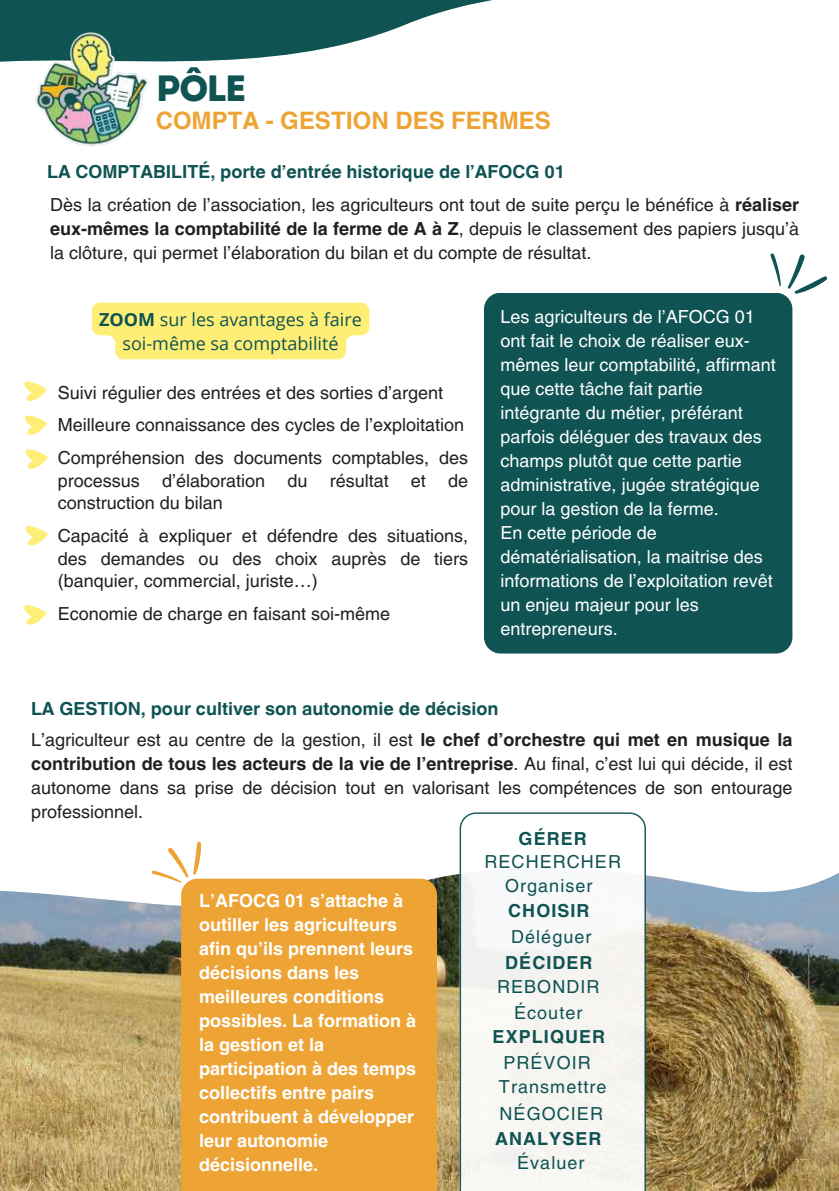
<style>
.page{position:relative;width:839px;height:1191px;background:#fff}
.page>*{position:absolute;margin:0;border:0;box-sizing:border-box;transform-origin:0 0}
.t1{font:36.6px "Intro";color:#0f5353}
.t2{font:700 24px "Helvetica Hebrew";color:#eda435}
.t3{font:18px/24px "Helvetica LT Pro";color:#231f20;text-align:justify}
.t4{font:18px/24px "Helvetica LT Pro";color:#fff}
.t5{font:700 18px/24px "Helvetica LT Pro";color:#fff}
.t6{font:700 18px "Helvetica Hebrew";color:#0f5353}
.t7{font:18px "Helvetica LT Pro";letter-spacing:.06em;color:#0f5353}
.t8{font:18px/24px "Open Sans";color:#0f5353;text-align:center}
.t9{font:700 18px "Helvetica LT Pro";letter-spacing:.06em;color:#0f5353}
.s1{font-weight:700}
</style>
<div class="page">
<img style="left:0;top:932px;width:838px;height:259px">
<svg style="left:0;top:873px;width:838px;height:59px"></svg>
<div style="left:484px;top:293px;width:308px;height:361px;background:#0f5353;border-radius:16px"></div>
<svg style="left:770px;top:253px;width:58px;height:45px"></svg>
<svg style="left:459px;top:812px;width:186px;height:379px"></svg>
<div style="left:181px;top:879px;width:256px;height:312px;background:#eda435"></div>
<svg style="left:151px;top:841px;width:50px;height:42px"></svg>
<svg style="left:0;top:0;width:492px;height:62px;fill:#0f5353"></svg>
<img style="left:24px;top:23px;width:132px;height:123px">
<svg style="left:92px;top:303px;width:277px;height:56px"></svg>
<svg style="left:24px;top:381px;width:23px;height:20px"></svg>
<svg style="left:25px;top:415px;width:22px;height:20px"></svg>
<svg style="left:25px;top:449px;width:23px;height:20px"></svg>
<svg style="left:25px;top:526px;width:23px;height:20px"></svg>
<svg style="left:24px;top:605px;width:23px;height:20px"></svg>
<h1 class="t1" style="left:156px;top:74px;width:93px">PÔLE</h1>
<h2 class="t2" style="left:156px;top:112px;width:396px">COMPTA - GESTION DES FERMES</h2>
<p class="t6" style="left:47px;top:165px;width:519px">LA COMPTABILITÉ, porte d’entrée historique de l’AFOCG 01</p>
<p class="t3" style="left:50px;top:194px;width:750px">Dès la création de l’association, les agriculteurs ont tout de suite perçu le bénéfice à <span class="s1">réaliser eux-mêmes la comptabilité de la ferme de A à Z</span>, depuis le classement des papiers jusqu’à la clôture, qui permet l’élaboration du bilan et du compte de résultat.</p>
<p class="t8" style="left:99px;top:307px;width:264px"><span class="s1">ZOOM</span> sur les avantages à faire soi-même sa comptabilité</p>
<p class="t3" style="left:58px;top:378px;width:412px;line-height:32.6px;text-align:left">Suivi régulier des entrées et des sorties d’argent<br>Meilleure connaissance des cycles de l’exploitation<br>Compréhension des documents comptables, des</p>
<p class="t3" style="left:58px;top:471px;width:412px;line-height:22.6px">processus d’élaboration du résultat et de construction du bilan</p>
<p class="t3" style="left:58px;top:526px;width:412px;line-height:22.6px">Capacité à expliquer et défendre des situations, des demandes ou des choix auprès de tiers (banquier, commercial, juriste…)</p>
<p class="t3" style="left:58px;top:604px;width:334px">Economie de charge en faisant soi-même</p>
<p class="t4" style="left:500px;top:306px;width:277px">Les agriculteurs de l’AFOCG 01 ont fait le choix de réaliser eux&shy;mêmes leur comptabilité, affirmant que cette tâche fait partie intégrante du métier, préférant parfois déléguer des travaux des champs plutôt que cette partie administrative, jugée stratégique pour la gestion de la ferme.<br>En cette période de dématérialisation, la maitrise des informations de l’exploitation revêt un enjeu majeur pour les entrepreneurs.</p>
<p class="t6" style="left:31px;top:702px;width:469px">LA GESTION, pour cultiver son autonomie de décision</p>
<p class="t3" style="left:31px;top:729px;width:762px">L’agriculteur est au centre de la gestion, il est <span class="s1">le chef d’orchestre qui met en musique la contribution de tous les acteurs de la vie de l’entreprise</span>. Au final, c’est lui qui décide, il est autonome dans sa prise de décision tout en valorisant les compétences de son entourage professionnel.</p>
<p class="t7" style="left:484px;top:856px;width:138px">RECHERCHER</p>
<p class="t9" style="left:518px;top:832px;width:70px">GÉRER</p>
<p class="t5" style="left:199px;top:890px;width:219px">L’AFOCG 01 s’attache à outiller les agriculteurs afin qu’ils prennent leurs décisions dans les meilleures conditions possibles. La formation à la gestion et la participation à des temps collectifs entre pairs contribuent à développer leur autonomie décisionnelle.</p>
<p class="t7" style="left:505px;top:879px;width:89px">Organiser</p>
<p class="t9" style="left:508px;top:904px;width:83px">CHOISIR</p>
<p class="t7" style="left:511px;top:930px;width:82px">Déléguer</p>
<p class="t7" style="left:497px;top:980px;width:104px">REBONDIR</p>
<p class="t9" style="left:505px;top:956px;width:89px">DÉCIDER</p>
<p class="t7" style="left:514px;top:1006px;width:70px">Écouter</p>
<p class="t9" style="left:492px;top:1030px;width:114px">EXPLIQUER</p>
<p class="t7" style="left:503px;top:1057px;width:89px">PRÉVOIR</p>
<p class="t7" style="left:499px;top:1081px;width:109px">Transmettre</p>
<p class="t7" style="left:499px;top:1108px;width:105px">NÉGOCIER</p>
<p class="t7" style="left:517px;top:1156px;width:69px">Évaluer</p>
<p class="t9" style="left:495px;top:1132px;width:108px">ANALYSER</p>
</div>
